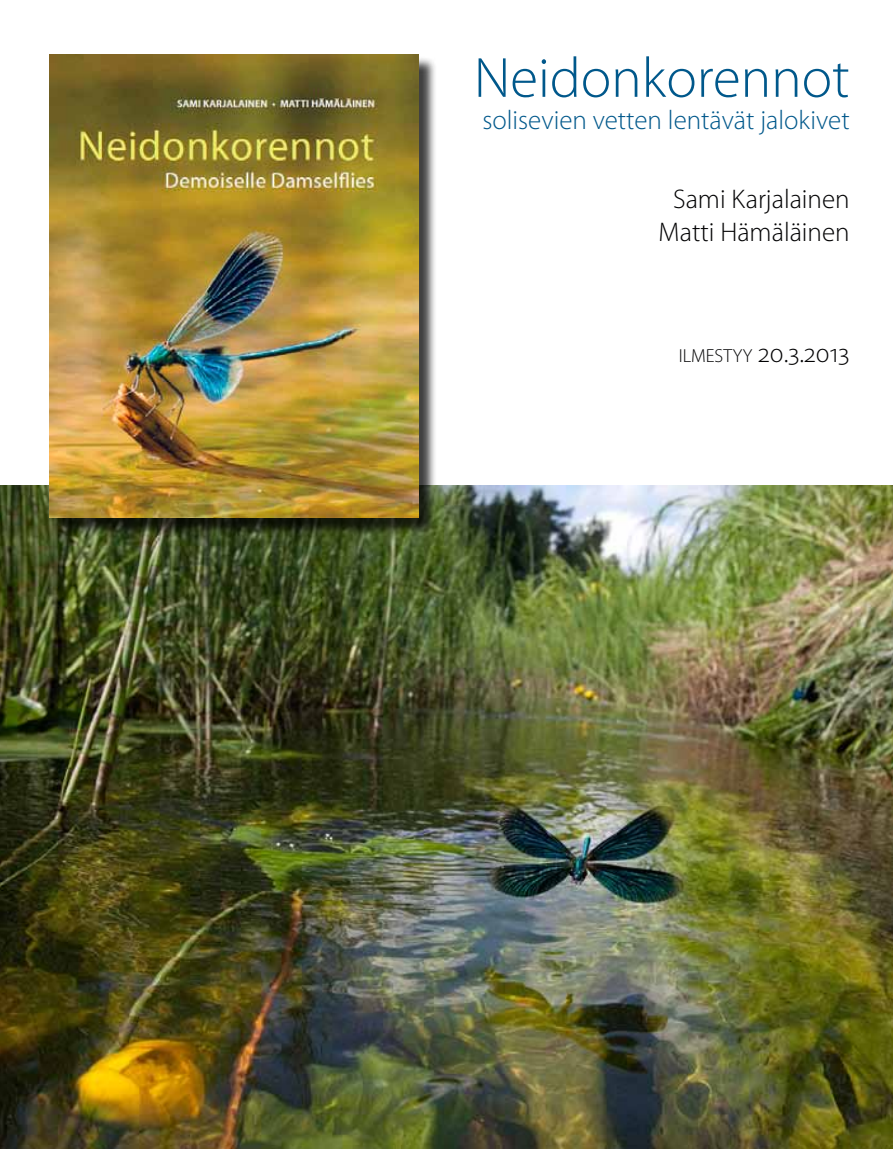
<style>
.page{position:relative;width:893px;height:1149px;background:#fff}
.page>*{position:absolute;margin:0;border:0;box-sizing:border-box;transform-origin:0 0}
.t1{font:300 57px "Myriad Pro";color:#00588b}
.t2{font:300 27px "Myriad Pro";color:#00588b}
.t3{font:300 27px/32.4px "Myriad Pro";color:#020203;text-align:center}
.t4{font:300 27px "Myriad Pro";color:#020203}
.s1{font-size:18.9px}
</style>
<div class="page">
<img style="left:0;top:485px;width:893px;height:663px">
<div style="left:52px;top:56px;width:386px;height:480px;background:#000;opacity:.75"></div>
<img style="left:50px;top:54px;width:369px;height:463px">
<h1 class="t1" style="left:474px;top:43px;width:377px">Neidonkorennot</h1>
<p class="t2" style="left:482px;top:104px;width:369px">solisevien vetten lentävät jalokivet</p>
<p class="t3" style="left:659px;top:183px;width:193px">Sami Karjalainen<br>Matti Hämäläinen</p>
<p class="t4" style="left:679px;top:337px;width:172px"><span class="s1">ILMESTYY</span> 20.3.2013</p>
</div>
